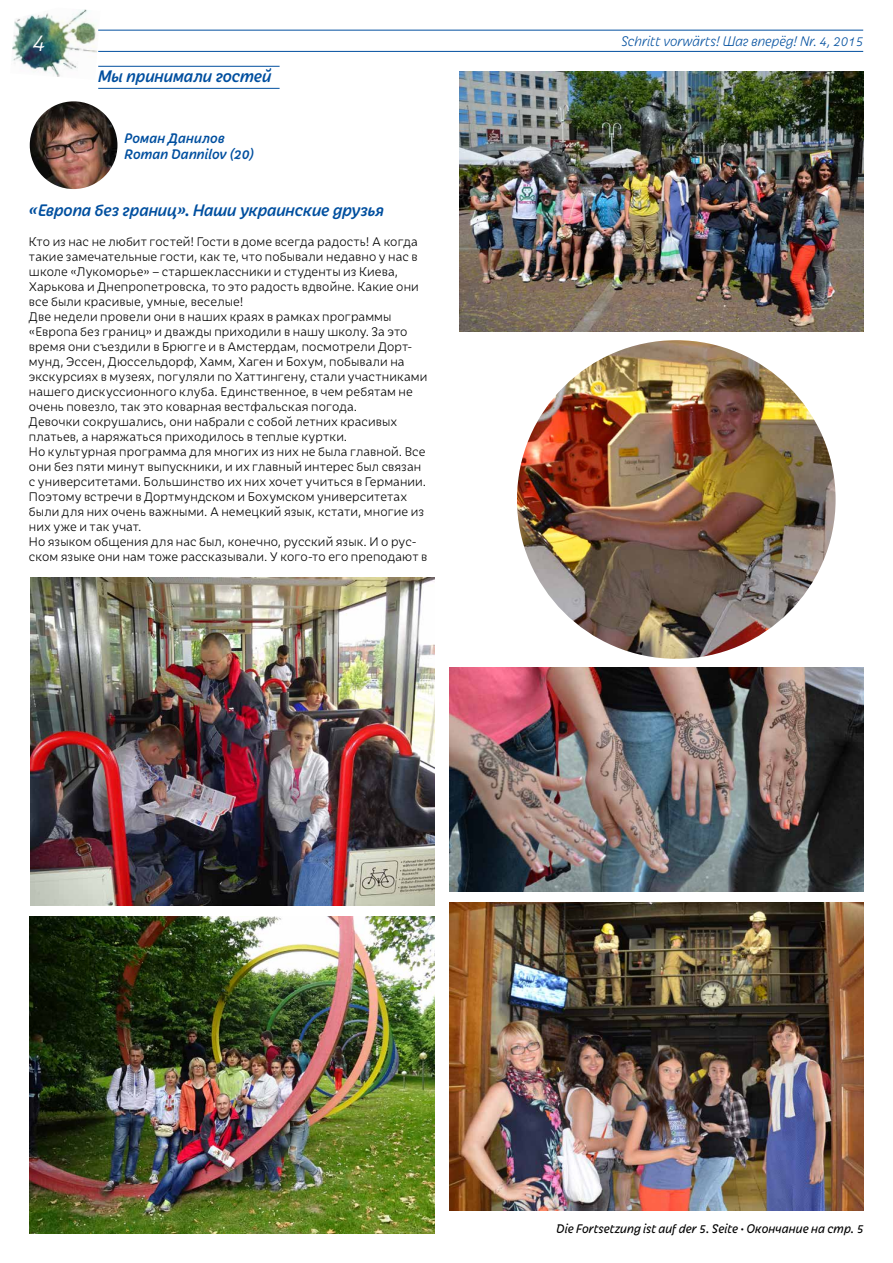
<style>
.page{position:relative;width:893px;height:1263px;background:#fff}
.page>*{position:absolute;margin:0;border:0;box-sizing:border-box;transform-origin:0 0}
.t1{font:italic 300 27px "Iskra";color:#fff}
.t2{font:italic 500 18px "Iskra";color:#004f9f}
.t3{font:italic 300 15px "Iskra";color:#004f9f}
.t4{font:italic 500 15px/16.5px "Iskra";letter-spacing:.01em;color:#004f9f}
.t5{font:300 13.5px/15px "Iskra";letter-spacing:.01em;color:#000}
.t6{font:italic 13.5px "Iskra";color:#000}
.s1{font-weight:500}
</style>
<div class="page">
<img style="left:12px;top:9px;width:88px;height:68px">
<hr style="left:98px;top:30px;width:765px;height:1px;background:#004f9f">
<hr style="left:98px;top:51px;width:765px;height:1px;background:#004f9f">
<hr style="left:98px;top:66px;width:182px;height:1px;background:#004f9f">
<hr style="left:98px;top:88px;width:182px;height:1px;background:#004f9f">
<img style="left:30px;top:101px;width:87px;height:88px;border-radius:44px">
<img style="left:459px;top:72px;width:404px;height:260px">
<img style="left:450px;top:902px;width:413px;height:309px">
<img style="left:450px;top:667px;width:413px;height:225px">
<img style="left:30px;top:917px;width:404px;height:316px">
<img style="left:30px;top:578px;width:404px;height:328px">
<img style="left:517px;top:340px;width:319px;height:319px;border-radius:159px">
<h1 class="t1" style="left:32px;top:25px;width:15px">4</h1>
<p class="t3" style="left:621px;top:31px;width:243px">Schritt vorwärts! Шаг вперёд! Nr. 4, 2015</p>
<h2 class="t2" style="left:98px;top:64px;width:175px">Мы принимали гостей</h2>
<p class="t4" style="left:124px;top:129px;width:131px">Роман Данилов<br>Roman Dannilov (20)</p>
<h2 class="t2" style="left:29px;top:197px;width:357px">«Европа без границ». Наши украинские друзья</h2>
<p class="t5" style="left:29px;top:234px;width:400px">Кто из нас не любит гостей! Гости в доме всегда радость! А когда такие замечательные гости, как те, что побывали недавно у нас в школе «Лукоморье» – старшеклассники и студенты из Киева, Харькова и Днепропетровска, то это радость вдвойне. Какие они все были красивые, умные, веселые!<br>Две недели провели они в наших краях в рамках программы «Европа без границ» и дважды приходили в нашу школу. За это время они съездили в Брюгге и в Амстердам, посмотрели Дорт&shy;мунд, Эссен, Дюссельдорф, Хамм, Хаген и Бохум, побывали на экскурсиях в музеях, погуляли по Хаттингену, стали участниками нашего дискуссионного клуба. Единственное, в чем ребятам не очень повезло, так это коварная вестфальская погода.<br>Девочки сокрушались, они набрали с собой летних красивых платьев, а наряжаться приходилось в теплые куртки.<br>Но культурная программа для многих из них не была главной. Все они без пяти минут выпускники, и их главный интерес был связан с университетами. Большинство их них хочет учиться в Германии.<br>Поэтому встречи в Дортмундском и Бохумском университетах были для них очень важными. А немецкий язык, кстати, многие из них уже и так учат.<br>Но языком общения для нас был, конечно, русский язык. И о рус&shy;ском языке они нам тоже рассказывали. У кого-то его преподают в</p>
<p class="t6" style="left:556px;top:1219px;width:309px">Die Fortsetzung ist auf der 5. Seite <span class="s1">·</span> Окончание на стр. 5</p>
</div>
